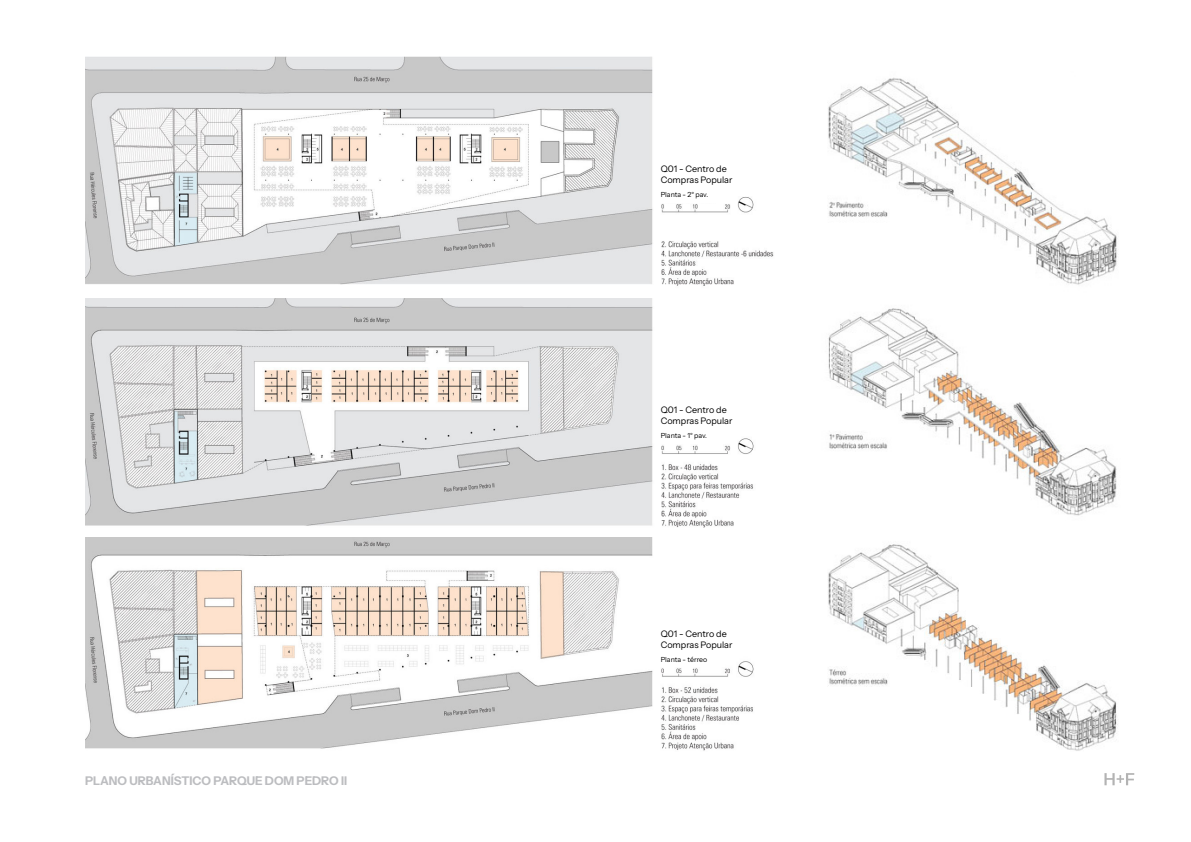
<style>
.page{position:relative;width:1191px;height:842px;background:#fff}
.page>*{position:absolute;margin:0;border:0;box-sizing:border-box;transform-origin:0 0}
.t1{font:12px "Instrument Sans";color:#bcbdc0}
.t2{font:9px/10.8px "Instrument Sans";color:#000}
.t3{font:7px "Instrument Sans";color:#000}
</style>
<div class="page">
<svg style="left:1104px;top:773px;width:30px;height:12px"></svg>
<img style="left:85px;top:538px;width:669px;height:213px">
<img style="left:85px;top:299px;width:669px;height:229px">
<img style="left:85px;top:57px;width:689px;height:229px">
<img style="left:828px;top:77px;width:289px;height:208px">
<img style="left:828px;top:308px;width:289px;height:208px">
<img style="left:828px;top:544px;width:290px;height:207px">
<div style="left:660px;top:190px;width:65px;height:12px;background:#fff"></div>
<div style="left:660px;top:431px;width:65px;height:12px;background:#fff"></div>
<div style="left:660px;top:655px;width:65px;height:12px;background:#fff"></div>
<p class="t1" style="left:85px;top:773px;width:263px">PLANO URBANÍSTICO PARQUE DOM PEDRO II</p>
<p class="t2" style="left:660px;top:164px;width:73px">Q01 - Centro de<br>Compras Popular</p>
<p class="t3" style="left:660px;top:190px;width:49px">Planta - 2° pav.</p>
<p class="t2" style="left:660px;top:405px;width:73px">Q01 - Centro de<br>Compras Popular</p>
<p class="t3" style="left:660px;top:431px;width:48px">Planta - 1° pav.</p>
<p class="t2" style="left:660px;top:628px;width:73px">Q01 - Centro de<br>Compras Popular</p>
<p class="t3" style="left:660px;top:655px;width:48px">Planta - térreo</p>
</div>
